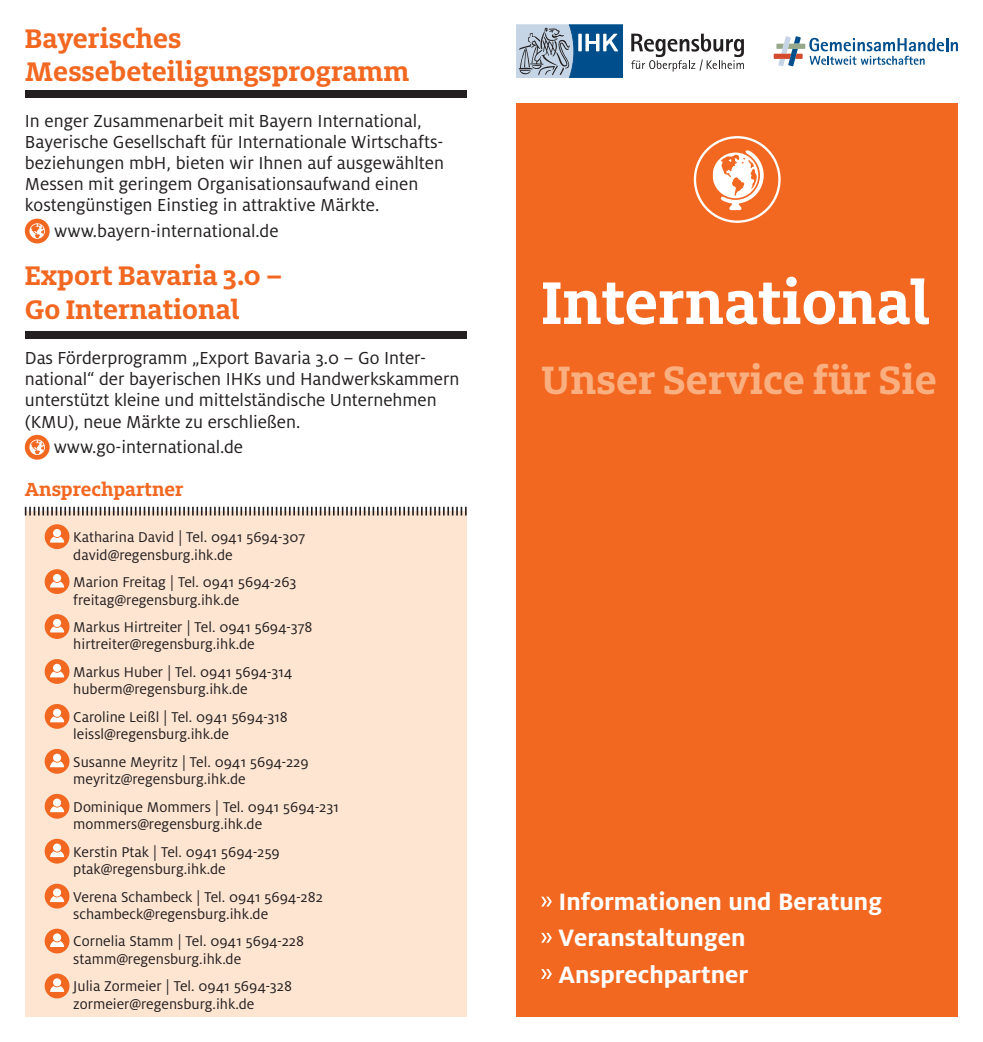
<style>
.page{position:relative;width:983px;height:1042px;background:#fff}
.page>*{position:absolute;margin:0;border:0;box-sizing:border-box;transform-origin:0 0}
.Titelseite_Headline{font:700 66.5px "Milo Slab Pro";color:#fff}
.Datum{font:700 43.75px "Milo Slab Pro";color:#f9af80}
.Rückseite_Inhalt{font:700 29.75px/33.2px "Milo Slab Pro";color:#f36821}
.Titelseite_Aufzählun{font:700 26.25px "Milo Pro";color:#fff}
.Ansprechpartner_Anme{font:700 21px "Milo Slab OT";color:#f36821}
.Rückseite_Inhalt-2{font:19.25px/21px "Milo Pro";color:#231f20}
.Anmeldung_Inhalt{font:15.75px/17.5px "Milo Pro";color:#231f20}
</style>
<div class="page">
<div style="left:516px;top:103px;width:441px;height:914px;background:#f36821"></div>
<svg style="left:516px;top:25px;width:106px;height:53px;background:#678eae"></svg>
<svg style="left:631px;top:34px;width:112px;height:38px"></svg>
<svg style="left:541px;top:896px;width:10px;height:10px"></svg>
<svg style="left:541px;top:933px;width:10px;height:10px"></svg>
<svg style="left:541px;top:969px;width:10px;height:10px"></svg>
<div style="left:25px;top:517px;width:441px;height:500px;background:#fee5d2"></div>
<div style="left:45px;top:524px;width:24px;height:25px;background:#f36821;border-radius:50%"></div>
<svg style="left:50px;top:529px;width:14px;height:13px"></svg>
<div style="left:45px;top:569px;width:24px;height:25px;background:#f36821;border-radius:50%"></div>
<svg style="left:50px;top:574px;width:14px;height:13px"></svg>
<div style="left:45px;top:614px;width:24px;height:25px;background:#f36821;border-radius:50%"></div>
<svg style="left:50px;top:619px;width:14px;height:13px"></svg>
<div style="left:45px;top:659px;width:24px;height:25px;background:#f36821;border-radius:50%"></div>
<svg style="left:50px;top:664px;width:14px;height:13px"></svg>
<div style="left:45px;top:704px;width:24px;height:25px;background:#f36821;border-radius:50%"></div>
<svg style="left:50px;top:709px;width:14px;height:13px"></svg>
<div style="left:45px;top:749px;width:24px;height:25px;background:#f36821;border-radius:50%"></div>
<svg style="left:50px;top:753px;width:14px;height:14px"></svg>
<div style="left:45px;top:794px;width:24px;height:24px;background:#f36821;border-radius:50%"></div>
<svg style="left:50px;top:798px;width:14px;height:14px"></svg>
<div style="left:45px;top:839px;width:24px;height:24px;background:#f36821;border-radius:50%"></div>
<svg style="left:50px;top:843px;width:14px;height:14px"></svg>
<div style="left:45px;top:884px;width:24px;height:24px;background:#f36821;border-radius:50%"></div>
<svg style="left:50px;top:888px;width:14px;height:14px"></svg>
<div style="left:45px;top:928px;width:24px;height:25px;background:#f36821;border-radius:50%"></div>
<svg style="left:50px;top:933px;width:14px;height:14px"></svg>
<div style="left:45px;top:973px;width:24px;height:25px;background:#f36821;border-radius:50%"></div>
<svg style="left:50px;top:978px;width:14px;height:14px"></svg>
<svg style="left:25px;top:507px;width:441px;height:8px"></svg>
<svg style="left:694px;top:137px;width:85px;height:85px"></svg>
<div style="left:693px;top:136px;width:87px;height:87px;border:2px solid #fff;border-radius:50%"></div>
<svg style="left:712px;top:150px;width:51px;height:60px"></svg>
<div style="left:25px;top:219px;width:25px;height:24px;background:#f36821;border-radius:50%"></div>
<svg style="left:29px;top:223px;width:16px;height:16px"></svg>
<div style="left:25px;top:435px;width:25px;height:25px;background:#f36821;border-radius:50%"></div>
<svg style="left:29px;top:439px;width:16px;height:16px"></svg>
<div style="left:25px;top:90px;width:442px;height:7px;background:#231f20"></div>
<div style="left:25px;top:331px;width:442px;height:8px;background:#231f20"></div>
<svg style="left:773px;top:36px;width:184px;height:30px"></svg>
<p class="Rückseite_Inhalt" style="left:25px;top:21px;width:386px">Bayerisches<br>Messebeteiligungsprogramm</p>
<p class="Rückseite_Inhalt-2" style="left:25px;top:111px;width:420px">In enger Zusammenarbeit mit Bayern International, Bayerische Gesellschaft für Internationale Wirtschafts&shy;beziehungen mbH, bieten wir Ihnen auf ausgewählten Messen mit geringem Organisationsaufwand einen kostengünstigen Einstieg in attraktive Märkte.</p>
<p class="Rückseite_Inhalt-2" style="left:54px;top:221px;width:226px">www.bayern-international.de</p>
<p class="Rückseite_Inhalt" style="left:25px;top:258px;width:259px">Export Bavaria 3.0 –<br>Go International</p>
<p class="Rückseite_Inhalt-2" style="left:25px;top:348px;width:436px">Das Förderprogramm „Export Bavaria 3.0 – Go Inter&shy;national“ der bayerischen IHKs und Handwerkskammern unterstützt kleine und mittelständische Unternehmen (KMU), neue Märkte zu erschließen.</p>
<p class="Rückseite_Inhalt-2" style="left:54px;top:437px;width:191px">www.go-international.de</p>
<p class="Ansprechpartner_Anme" style="left:25px;top:478px;width:160px">Ansprechpartner</p>
<p class="Anmeldung_Inhalt" style="left:73px;top:528px;width:233px">Katharina David | Tel. 0941 5694-307 david@regensburg.ihk.de</p>
<p class="Anmeldung_Inhalt" style="left:73px;top:573px;width:225px">Marion Freitag | Tel. 0941 5694-263 freitag@regensburg.ihk.de</p>
<p class="Anmeldung_Inhalt" style="left:73px;top:618px;width:241px">Markus Hirtreiter | Tel. 0941 5694-378 hirtreiter@regensburg.ihk.de</p>
<p class="Anmeldung_Inhalt" style="left:73px;top:663px;width:221px">Markus Huber | Tel. 0941 5694-314 huberm@regensburg.ihk.de</p>
<p class="Anmeldung_Inhalt" style="left:73px;top:708px;width:216px">Caroline Leißl | Tel. 0941 5694-318 leissl@regensburg.ihk.de</p>
<p class="Anmeldung_Inhalt" style="left:73px;top:753px;width:237px">Susanne Meyritz | Tel. 0941 5694-229 meyritz@regensburg.ihk.de</p>
<p class="Anmeldung_Inhalt" style="left:73px;top:798px;width:267px">Dominique Mommers | Tel. 0941 5694-231 mommers@regensburg.ihk.de</p>
<p class="Anmeldung_Inhalt" style="left:73px;top:843px;width:208px">Kerstin Ptak | Tel. 0941 5694-259 ptak@regensburg.ihk.de</p>
<p class="Anmeldung_Inhalt" style="left:73px;top:888px;width:251px">Verena Schambeck | Tel. 0941 5694-282 schambeck@regensburg.ihk.de</p>
<p class="Anmeldung_Inhalt" style="left:73px;top:933px;width:232px">Cornelia Stamm | Tel. 0941 5694-228 stamm@regensburg.ihk.de</p>
<p class="Anmeldung_Inhalt" style="left:73px;top:978px;width:220px">Julia Zormeier | Tel. 0941 5694-328 zormeier@regensburg.ihk.de</p>
<p class="Titelseite_Headline" style="left:541px;top:260px;width:390px">International</p>
<p class="Datum" style="left:541px;top:352px;width:397px">Unser Service für Sie</p>
<p class="Titelseite_Aufzählun" style="left:558px;top:887px;width:325px">Informationen und Beratung</p>
<p class="Titelseite_Aufzählun" style="left:558px;top:923px;width:188px">Veranstaltungen</p>
<p class="Titelseite_Aufzählun" style="left:558px;top:959px;width:191px">Ansprechpartner</p>
</div>
